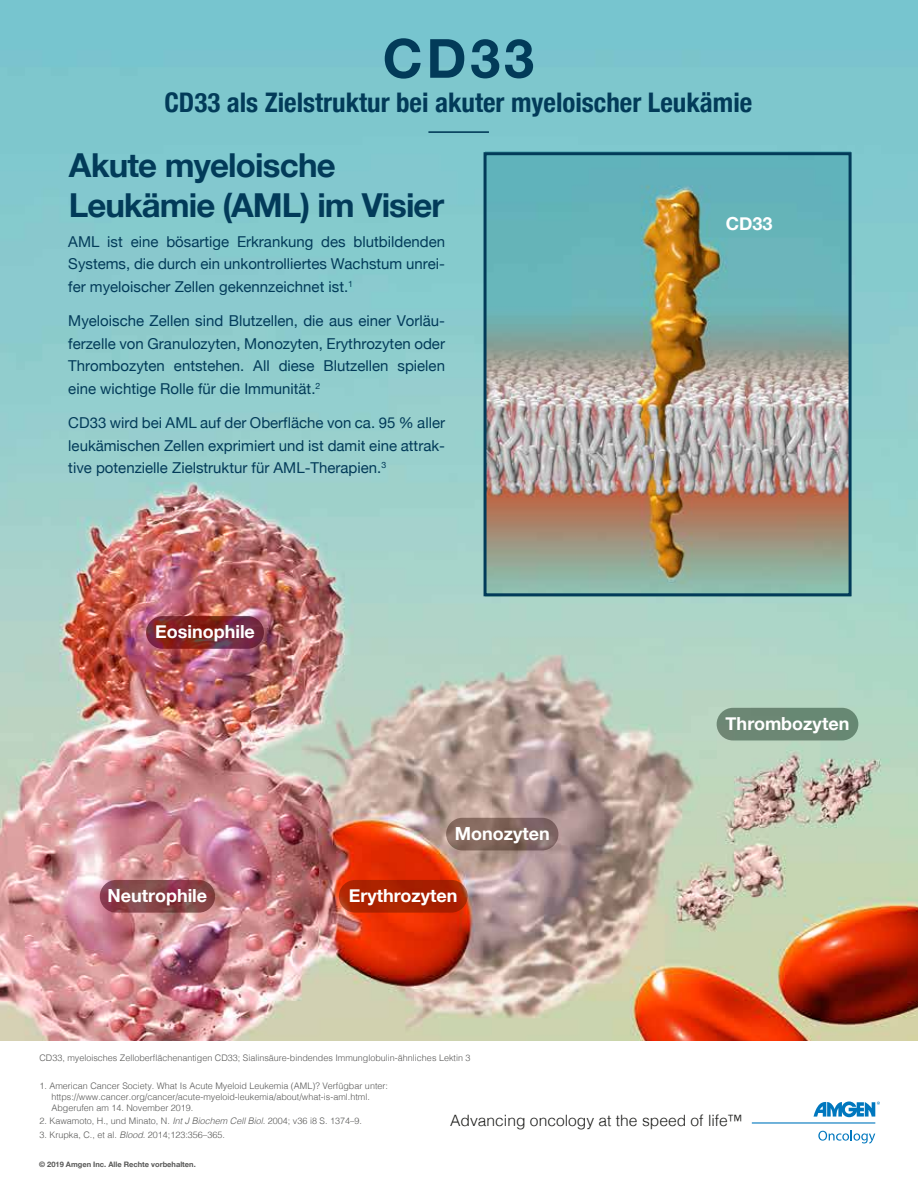
<style>
.page{position:relative;width:918px;height:1188px;background:#fff}
.page>*{position:absolute;margin:0;border:0;box-sizing:border-box;transform-origin:0 0}
.t1{font:700 54px "Helvetica Neue";color:#023b59}
.t2{font:700 33px/39.6px "Helvetica Neue";letter-spacing:-.03em;color:#023b59}
.t3{font:700 condensed 27px "Helvetica Neue";color:#023b59}
.t4{font:700 18px "Helvetica Neue";color:#fff}
.t5{font:300 15.6px "Helvetica";color:#1d1d1b}
.t6{font:15px/22.5px "Helvetica Neue";color:#023b59;text-align:justify}
.t7{font:300 9px/10.8px "Helvetica";color:#575756}
.t8{font:700 7.5px "Helvetica Neue";color:#575756}
.s1{font-style:italic}
</style>
<div class="page">
<img style="left:0;top:0;width:918px;height:1041px">
<img style="left:485px;top:156px;width:365px;height:441px">
<div style="left:484px;top:152px;width:368px;height:444px;border:3px solid #023b59"></div>
<hr style="left:428px;top:131px;width:61px;height:2px;background:#023b59">
<hr style="left:752px;top:1122px;width:123px;height:2px;background:#0077be">
<svg style="left:814px;top:1101px;width:66px;height:16px"></svg>
<svg style="left:818px;top:1130px;width:57px;height:14px"></svg>
<svg style="left:100px;top:880px;width:115px;height:33px"></svg>
<svg style="left:146px;top:616px;width:118px;height:33px"></svg>
<svg style="left:446px;top:818px;width:112px;height:32px;fill:#816660"></svg>
<div style="left:717px;top:708px;width:141px;height:32px;background:#6b8773;border-radius:16px"></div>
<div style="left:339px;top:880px;width:129px;height:33px;background:#ab2200;border-radius:16px"></div>
<h1 class="t1" style="left:383px;top:16px;width:153px">CD33</h1>
<h3 class="t3" style="left:164px;top:80px;width:589px">CD33 als Zielstruktur bei akuter myeloischer Leukämie</h3>
<h2 class="t2" style="left:69px;top:147px;width:377px">Akute myeloische<br>Leukämie (AML) im Visier</h2>
<p class="t6" style="left:68px;top:231px;width:378px">AML ist eine bösartige Erkrankung des blutbildenden Systems, die durch ein unkontrolliertes Wachstum unrei&shy;fer myeloischer Zellen gekennzeichnet ist.<sup>1</sup></p>
<p class="t6" style="left:68px;top:310px;width:378px">Myeloische Zellen sind Blutzellen, die aus einer Vorläu&shy;ferzelle von Granulozyten, Monozyten, Erythrozyten oder Thrombozyten entstehen. All diese Blutzellen spielen eine wichtige Rolle für die Immunität.<sup>2</sup></p>
<p class="t6" style="left:68px;top:412px;width:378px">CD33 wird bei AML auf der Oberfläche von ca. 95 % aller leukämischen Zellen exprimiert und ist damit eine attrak&shy;tive potenzielle Zielstruktur für AML-Therapien.<sup>3</sup></p>
<p class="t4" style="left:155px;top:618px;width:101px">Eosinophile</p>
<p class="t4" style="left:108px;top:882px;width:101px">Neutrophile</p>
<p class="t4" style="left:455px;top:819px;width:97px">Monozyten</p>
<p class="t4" style="left:349px;top:882px;width:110px">Erythrozyten</p>
<p class="t4" style="left:726px;top:209px;width:48px">CD33</p>
<p class="t4" style="left:726px;top:709px;width:125px">Thrombozyten</p>
<p class="t7" style="left:39px;top:1052px;width:433px">CD33, myeloisches Zelloberflächenantigen CD33; Sialinsäure-bindendes Immunglobulin-ähnliches Lektin 3</p>
<p class="t7" style="left:51px;top:1080px;width:338px;text-indent:-12px">1. American Cancer Society. What Is Acute Myeloid Leukemia (AML)? Verfügbar unter: https://www.cancer.org/cancer/acute-myeloid-leukemia/about/what-is-aml.html.<br>Abgerufen am 14. November 2019.</p>
<p class="t7" style="left:39px;top:1115px;width:324px">2. Kawamoto, H., und Minato, N. <span class="s1">Int J Biochem Cell Biol.</span> 2004; v36 i8 S. 1374–9.</p>
<p class="t7" style="left:39px;top:1129px;width:187px">3. Krupka, C., et al. <span class="s1">Blood.</span> 2014;123:356–365.</p>
<p class="t5" style="left:450px;top:1107px;width:294px">Advancing oncology at the speed of life™</p>
<p class="t8" style="left:39px;top:1158px;width:158px">© 2019 Amgen Inc. Alle Rechte vorbehalten.</p>
</div>
